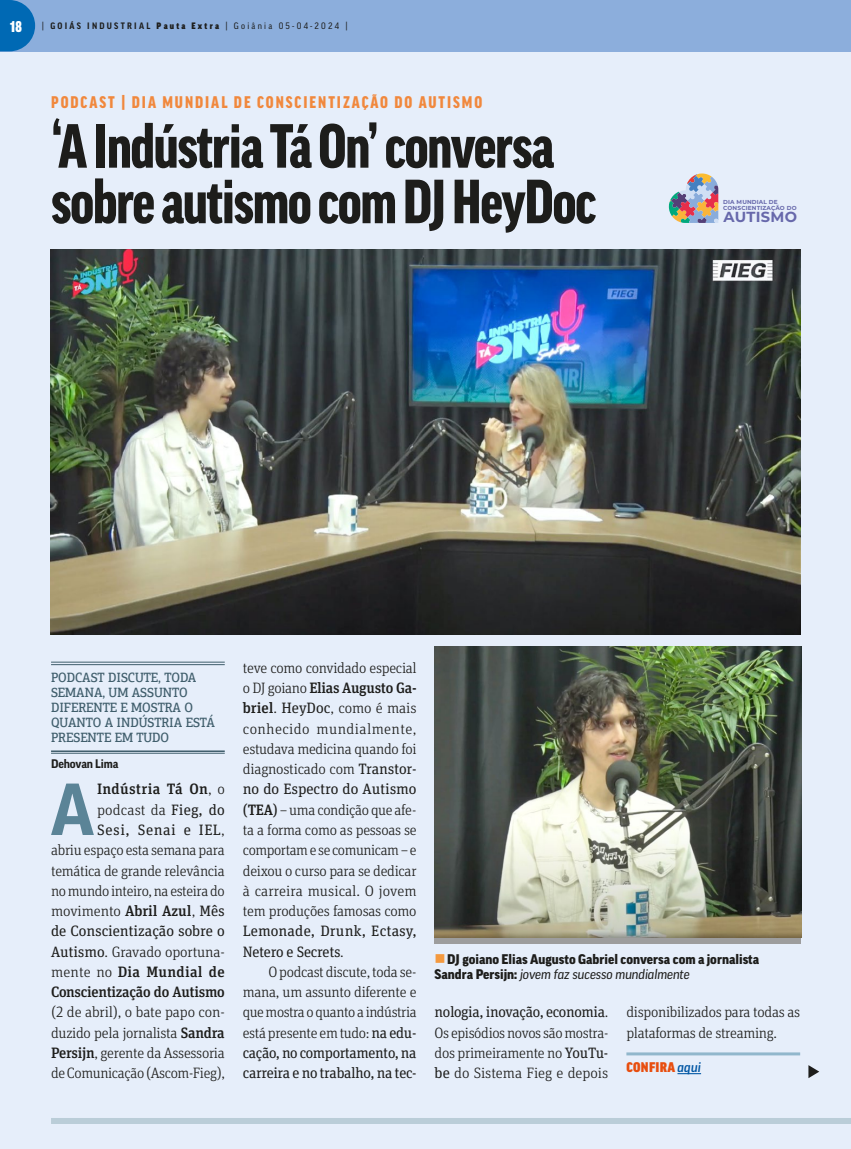
<style>
.page{position:relative;width:851px;height:1149px;background:#fff}
.page>*{position:absolute;margin:0;border:0;box-sizing:border-box;transform-origin:0 0}
.t1{font:700 70.8px "Good Pro";color:#5b8497}
.t2{font:900 condensed 60px/55.5px "Good Pro";letter-spacing:-.02em;color:#1d1d1b}
.t3{font:900 condensed 18px "Good Headline Pro";letter-spacing:.11em;color:#f1883d}
.t4{font:300 15px/20.2px "Unit Slab Pro";letter-spacing:-.02em;color:#1d1d1b;text-align:justify}
.t5{font:15px/20.2px "Unit Slab Pro";color:#1d1d1b}
.t6{font:900 condensed 15px "Good Pro";color:#fff}
.t7{font:700 14.55px "Montserrat";letter-spacing:.025em;color:#6768ab}
.t8{font:500 13.5px/15px "PF Agora Slab Pro";letter-spacing:-.005em;color:#405e6c;scale:.9 1}
.t9{font:900 13.5px "Good Pro";color:#1d1d1b}
.t10{font:italic 13.5px "Good Pro News";letter-spacing:-.01em;color:#1d1d1b}
.t11{font:13.5px "Good Pro Narr Ultra";letter-spacing:.02em;color:#e84e0f}
.t12{font:700 12px "Good Pro";letter-spacing:-.01em;color:#1d1d1b}
.t13{font:9px "Good Pro Narr News";letter-spacing:.25em;color:#1d1d1b}
.t14{font:700 5.85px/5.7px "Montserrat";letter-spacing:.025em;color:#6768ab}
.s1{font-family:"Good Pro Narr";font-weight:700}
.s2{font-family:"Good Pro Narr Ultra"}
.s3{font-weight:500}
.s4{font-weight:400}
.s5{font-weight:300}
.s6{font-family:"Good Pro";font-weight:900;font-style:normal}
.s7{font-family:"Good Pro";font-weight:500;font-style:italic;color:#0056a4}
</style>
<div class="page">
<div style="left:0;top:51px;width:850px;height:1097px;background:#e6eefa"></div>
<div style="left:0;top:0;width:850px;height:51px;background:#8caedc"></div>
<div style="left:51px;top:1117px;width:799px;height:6px;background:#bacdd8"></div>
<svg style="left:0;top:0;width:35px;height:51px;background:#1573ba"></svg>
<hr style="left:626px;top:1052px;width:174px;height:3px;background:#91b7cc">
<img style="left:50px;top:249px;width:750px;height:385px">
<div style="left:434px;top:646px;width:367px;height:297px;background:linear-gradient(to right,#9d9d9d,#9d9d9d)"></div>
<img style="left:434px;top:646px;width:367px;height:291px">
<hr style="left:51px;top:661px;width:174px;height:1px;background:#405e6c">
<hr style="left:51px;top:664px;width:174px;height:1px;background:#405e6c">
<hr style="left:51px;top:750px;width:174px;height:1px;background:#405e6c">
<hr style="left:51px;top:752px;width:174px;height:1px;background:#405e6c">
<svg style="left:808px;top:1065px;width:11px;height:12px"></svg>
<svg style="left:668px;top:173px;width:50px;height:50px"></svg>
<p class="t6" style="left:10px;top:18px;width:13px">18</p>
<p class="t13" style="left:42px;top:21px;width:307px">| <span class="s1">GOIÁS INDUSTRIAL</span> <span class="s2">Pauta Extra</span> | Goiânia 05-04-2024 |</p>
<p class="t3" style="left:51px;top:94px;width:432px">PODCAST | DIA MUNDIAL DE CONSCIENTIZAÇÃO DO AUTISMO</p>
<h2 class="t2" style="left:51px;top:118px;width:546px">‘A Indústria Tá On’ conversa sobre autismo com DJ HeyDoc</h2>
<p class="t14" style="left:723px;top:199px;width:75px">DIA MUNDIAL DE<br>CONSCIENTIZAÇÃO DO</p>
<p class="t7" style="left:723px;top:206px;width:75px">AUTISMO</p>
<p class="t8" style="left:51px;top:669px;width:183px">PODCAST DISCUTE, TODA<br>SEMANA, UM ASSUNTO<br>DIFERENTE E MOSTRA O<br>QUANTO A INDÚSTRIA ESTÁ<br>PRESENTE EM TUDO</p>
<p class="t12" style="left:51px;top:757px;width:69px">Dehovan Lima</p>
<p class="t4" style="left:51px;top:778px;width:175px;text-align:right"><span class="s3">Indústria Tá On</span>, o podcast da <span class="s4">Fieg, do<br>Sesi, Senai e IEL</span>,<br>abriu espaço esta semana para temática de grande relevância no mundo inteiro, na esteira do movimento <span class="s3">Abril Azul</span>, <span class="s4">Mês de Conscientização sobre o<br>Autismo</span>. Gravado oportuna&shy;mente no <span class="s3">Dia Mundial de<br>Conscientização do Autismo</span></p>
<p class="t4" style="left:51px;top:1001px;width:175px">(2 de abril), o bate papo con&shy;duzido pela jornalista <span class="s3">Sandra Persijn</span>, gerente da Assessoria de Comunicação (Ascom-Fieg),</p>
<h1 class="t1" style="left:51px;top:769px;width:45px">A</h1>
<p class="t4" style="left:243px;top:657px;width:175px">teve como convidado especial o DJ goiano <span class="s3">Elias Augusto Ga&shy;briel</span>. <span class="s4">HeyDoc</span>, como é mais conhecido mundialmente, estudava medicina quando foi diagnosticado com <span class="s4">Transtor‑ no do Espectro do Autismo (</span><span class="s3">TEA</span><span class="s4">)</span> – uma condição que afe&shy;ta a forma como as pessoas se comportam e se comunicam – e deixou o curso para se dedicar à carreira musical. O jovem tem produções famosas como</p>
<p class="t5" style="left:243px;top:920px;width:175px">Lemonade, Drunk, Ectasy,<br>Netero e Secrets<span class="s5">.</span></p>
<p class="t4" style="left:243px;top:960px;width:175px;text-indent:26px">O podcast discute, toda se&shy;mana, um assunto diferente e que mostra o quanto a indústria está presente em tudo: <span class="s4">na edu‑ cação, no comportamento, na carreira e no trabalho, na tec‑</span></p>
<p class="t9" style="left:447px;top:951px;width:313px">DJ goiano Elias Augusto Gabriel conversa com a jornalista</p>
<p class="t10" style="left:434px;top:966px;width:257px"><span class="s6">Sandra Persijn:</span> jovem faz sucesso mundialmente</p>
<p class="t4" style="left:434px;top:1001px;width:175px"><span class="s4">nologia, inovação, economia</span>.<br>Os episódios novos são mostra&shy;dos primeiramente no <span class="s4">YouTu‑ be</span> do Sistema Fieg e depois</p>
<p class="t4" style="left:626px;top:1001px;width:175px">disponibilizados para todas as plataformas de streaming.</p>
<p class="t11" style="left:626px;top:1059px;width:76px">CONFIRA <span class="s7">aqui</span></p>
</div>
